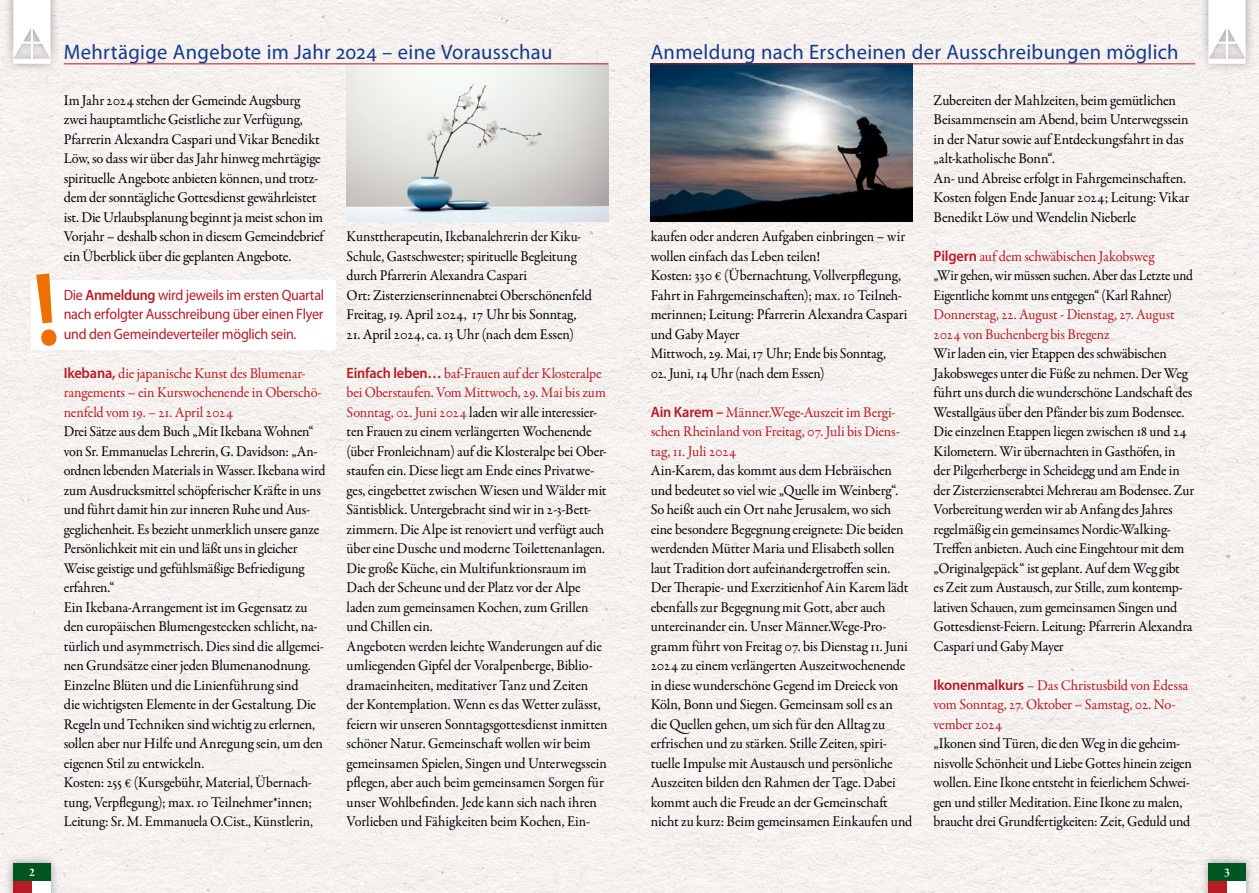
<style>
.page{position:relative;width:1259px;height:893px;background:#fff}
.page>*{position:absolute;margin:0;border:0;box-sizing:border-box;transform-origin:0 0}
.t1{font:21px "Myriad Pro";letter-spacing:.015em;color:#143a87}
.t2{font:15px/19.5px "Garamond Premr Pro";letter-spacing:-.015em;color:#000;scale:.95 1}
.t3{font:15px/19.5px "Garamond Premr Pro";letter-spacing:-.015em;color:#000;scale:.96 1}
.t4{font:15px/19.5px "Garamond Premr Pro";letter-spacing:-.015em;color:#000;scale:.94 1}
.t5{font:15px/19.5px "Garamond Premr Pro";letter-spacing:-.015em;color:#b71b25;scale:.96 1}
.t6{font:15px/19.5px "Garamond Premr Pro";letter-spacing:-.015em;color:#000;scale:.91 1}
.t7{font:15px/19.5px "Myriad Pro";letter-spacing:-.02em;color:#b71b25;text-align:justify;scale:.94 1}
.t8{font:15px/19.5px "Garamond Premr Pro";letter-spacing:-.015em;color:#b71b25;scale:.95 1}
.t9{font:700 12px "Garamond Premr Pro";color:#fff;scale:.96 1}
.s1{font-weight:600}
.s2{font-family:"Myriad Pro";font-weight:600}
.s3{font-family:"Myriad Pro";font-weight:600;color:#b71b25}
.s4{color:#b71b25}
</style>
<div class="page">
<img style="left:0;top:0;width:1259px;height:893px">
<div style="left:32px;top:280px;width:304px;height:69px;background:#fff"></div>
<img style="left:347px;top:65px;width:261px;height:157px">
<img style="left:651px;top:65px;width:261px;height:157px">
<hr style="left:64px;top:64px;width:544px;height:1px;background:#b71b25">
<hr style="left:651px;top:64px;width:544px;height:1px;background:#b71b25">
<svg style="left:36px;top:273px;width:21px;height:73px"></svg>
<div style="left:1198px;top:0;width:57px;height:73px;background:#000;opacity:.35"></div>
<svg style="left:1208px;top:0;width:37px;height:64px"></svg>
<div style="left:1198px;top:854px;width:57px;height:39px;background:#000;opacity:.35"></div>
<div style="left:1208px;top:863px;width:37px;height:30px;background:#b71b25"></div>
<div style="left:1227px;top:879px;width:18px;height:14px;background:#fff"></div>
<div style="left:1208px;top:863px;width:37px;height:17px;background:#005520"></div>
<div style="left:4px;top:0;width:56px;height:73px;background:#000;opacity:.35"></div>
<svg style="left:13px;top:0;width:38px;height:64px"></svg>
<div style="left:4px;top:854px;width:56px;height:39px;background:#000;opacity:.35"></div>
<div style="left:13px;top:863px;width:38px;height:30px;background:#b71b25"></div>
<div style="left:32px;top:879px;width:19px;height:14px;background:#fff"></div>
<div style="left:13px;top:863px;width:38px;height:17px;background:#005520"></div>
<h1 class="t1" style="left:64px;top:39px;width:490px">Mehrtägige Angebote im Jahr 2024 – eine Vorausschau</h1>
<h1 class="t1" style="left:651px;top:39px;width:529px">Anmeldung nach Erscheinen der Ausschreibungen möglich</h1>
<p class="t3" style="left:64px;top:90px;width:272px">Im Jahr 2024 stehen der Gemeinde Augsburg zwei hauptamtliche Geistliche zur Verfügung, Pfarrerin Alexandra Caspari und Vikar Benedikt Löw, so dass wir über das Jahr hinweg mehrtägige spirituelle Angebote anbieten können, und trotz&shy;dem der sonntägliche Gottesdienst gewährleistet ist. Die Urlaubsplanung beginnt ja meist schon im Vorjahr – deshalb schon in diesem Gemeindebrief ein Überblick über die geplanten Angebote.</p>
<p class="t7" style="left:64px;top:285px;width:279px">Die <span class="s1">Anmeldung</span> wird jeweils im ersten Quartal nach erfolgter Ausschreibung über einen Flyer und den Gemeindeverteiler möglich sein.</p>
<p class="t5" style="left:64px;top:363px;width:270px"><span class="s2">Ikebana,</span> die japanische Kunst des Blumenar&shy;rangements – ein Kurswochenende in Oberschö&shy;nenfeld vom 19. – 21. April 2024</p>
<p class="t4" style="left:64px;top:422px;width:280px">Drei Sätze aus dem Buch „Mit Ikebana Wohnen“ von Sr. Emmanuelas Lehrerin, G. Davidson: „An&shy;ordnen lebenden Materials in Wasser. Ikebana wird zum Ausdrucksmittel schöpferischer Kräfte in uns und führt damit hin zur inneren Ruhe und Aus&shy;geglichenheit. Es bezieht unmerklich unsere ganze Persönlichkeit mit ein und läßt uns in gleicher Weise geistige und gefühlsmäßige Befriedigung erfahren.“<br>Ein Ikebana-Arrangement ist im Gegensatz zu den europäischen Blumengestecken schlicht, na&shy;türlich und asymmetrisch. Dies sind die allgemei&shy;nen Grundsätze einer jeden Blumenanodnung.<br>Einzelne Blüten und die Linienführung sind<br>die wichtigsten Elemente in der Gestaltung. Die Regeln und Techniken sind wichtig zu erlernen, sollen aber nur Hilfe und Anregung sein, um den eigenen Stil zu entwickeln.<br>Kosten: 255 € (Kursgebühr, Material, Übernach&shy;tung, Verpflegung); max. 10 Teilnehmer*innen; Leitung: Sr. M. Emmanuela O.Cist., Künstlerin,</p>
<p class="t4" style="left:347px;top:227px;width:262px">Kunsttherapeutin, Ikebanalehrerin der Kiku-Schule, Gastschwester; spirituelle Begleitung durch Pfarrerin Alexandra Caspari<br>Ort: Zisterzienserinnenabtei Oberschönenfeld Freitag, 19. April 2024, 17 Uhr bis Sonntag,</p>
<p class="t3" style="left:347px;top:324px;width:238px">21. April 2024, ca. 13 Uhr (nach dem Essen)</p>
<p class="t2" style="left:347px;top:363px;width:276px"><span class="s3">Einfach leben…</span> <span class="s4">baf-Frauen auf der Klosteralpe bei Oberstaufen. Vom Mittwoch, 29. Mai bis zum Sonntag, 02. Juni 2024</span> laden wir alle interessier&shy;ten Frauen zu einem verlängerten Wochenende (über Fronleichnam) auf die Klosteralpe bei Ober&shy;staufen ein. Diese liegt am Ende eines Privatwe&shy;ges, eingebettet zwischen Wiesen und Wälder mit Säntisblick. Untergebracht sind wir in 2-3-Bett&shy;zimmern. Die Alpe ist renoviert und verfügt auch über eine Dusche und moderne Toilettenanlagen.<br>Die große Küche, ein Multifunktionsraum im Dach der Scheune und der Platz vor der Alpe laden zum gemeinsamen Kochen, zum Grillen und Chillen ein.<br>Angeboten werden leichte Wanderungen auf die umliegenden Gipfel der Voralpenberge, Biblio&shy;dramaeinheiten, meditativer Tanz und Zeiten der Kontemplation. Wenn es das Wetter zulässt, feiern wir unseren Sonntagsgottesdienst inmitten schöner Natur. Gemeinschaft wollen wir beim gemeinsamen Spielen, Singen und Unterwegssein pflegen, aber auch beim gemeinsamen Sorgen für unser Wohlbefinden. Jede kann sich nach ihren Vorlieben und Fähigkeiten beim Kochen, Ein-</p>
<p class="t2" style="left:651px;top:227px;width:272px">kaufen oder anderen Aufgaben einbringen – wir wollen einfach das Leben teilen!<br>Kosten: 330 € (Übernachtung, Vollverpflegung, Fahrt in Fahrgemeinschaften); max. 10 Teilneh&shy;merinnen; Leitung: Pfarrerin Alexandra Caspari und Gaby Mayer<br>Mittwoch, 29. Mai, 17 Uhr; Ende bis Sonntag,</p>
<p class="t4" style="left:651px;top:363px;width:187px">02. Juni, 14 Uhr (nach dem Essen)</p>
<p class="t5" style="left:651px;top:402px;width:261px"><span class="s2">Ain Karem –</span> Männer.Wege-Auszeit im Bergi&shy;schen Rheinland von Freitag, 07. Juli bis Diens&shy;tag, 11. Juli 2024</p>
<p class="t3" style="left:651px;top:461px;width:274px">Ain-Karem, das kommt aus dem Hebräischen und bedeutet so viel wie „Quelle im Weinberg“.<br>So heißt auch ein Ort nahe Jerusalem, wo sich eine besondere Begegnung ereignete: Die beiden werdenden Mütter Maria und Elisabeth sollen laut Tradition dort aufeinandergetroffen sein.<br>Der Therapie- und Exerzitienhof Ain Karem lädt ebenfalls zur Begegnung mit Gott, aber auch untereinander ein. Unser Männer.Wege-Pro&shy;gramm führt von Freitag 07. bis Dienstag 11. Juni 2024 zu einem verlängerten Auszeitwochenende in diese wunderschöne Gegend im Dreieck von Köln, Bonn und Siegen. Gemeinsam soll es an die Quellen gehen, um sich für den Alltag zu erfrischen und zu stärken. Stille Zeiten, spiri&shy;tuelle Impulse mit Austausch und persönliche Auszeiten bilden den Rahmen der Tage. Dabei kommt auch die Freude an der Gemeinschaft nicht zu kurz: Beim gemeinsamen Einkaufen und</p>
<p class="t3" style="left:933px;top:90px;width:268px">Zubereiten der Mahlzeiten, beim gemütlichen Beisammensein am Abend, beim Unterwegssein in der Natur sowie auf Entdeckungsfahrt in das „alt-katholische Bonn“.<br>An- und Abreise erfolgt in Fahrgemeinschaften.<br>Kosten folgen Ende Januar 2024; Leitung: Vikar Benedikt Löw und Wendelin Nieberle</p>
<p class="t6" style="left:933px;top:246px;width:286px"><span class="s3">Pilgern</span> <span class="s4">auf dem schwäbischen Jakobsweg<br></span>„Wir gehen, wir müssen suchen. Aber das Letzte und<br>Eigentliche kommt uns entgegen“ (Karl Rahner)</p>
<p class="t8" style="left:933px;top:305px;width:255px">Donnerstag, 22. August - Dienstag, 27. August<br>2024 von Buchenberg bis Bregenz</p>
<p class="t2" style="left:933px;top:344px;width:276px">Wir laden ein, vier Etappen des schwäbischen Jakobsweges unter die Füße zu nehmen. Der Weg führt uns durch die wunderschöne Landschaft des Westallgäus über den Pfänder bis zum Bodensee.<br>Die einzelnen Etappen liegen zwischen 18 und 24<br>Kilometern. Wir übernachten in Gasthöfen, in der Pilgerherberge in Scheidegg und am Ende in der Zisterzienserabtei Mehrerau am Bodensee. Zur Vorbereitung werden wir ab Anfang des Jahres regelmäßig ein gemeinsames Nordic-Walking-Treffen anbieten. Auch eine Eingehtour mit dem „Originalgepäck“ ist geplant. Auf dem Weg gibt<br>es Zeit zum Austausch, zur Stille, zum kontemp&shy;lativen Schauen, zum gemeinsamen Singen und Gottesdienst-Feiern. Leitung: Pfarrerin Alexandra Caspari und Gaby Mayer</p>
<p class="t5" style="left:933px;top:675px;width:267px"><span class="s2">Ikonenmalkurs</span> – Das Christusbild von Edessa vom Sonntag, 27. Oktober – Samstag, 02. No&shy;vember 2024</p>
<p class="t2" style="left:933px;top:734px;width:273px">„Ikonen sind Türen, die den Weg in die geheim&shy;nisvolle Schönheit und Liebe Gottes hinein zeigen wollen. Eine Ikone entsteht in feierlichem Schwei&shy;gen und stiller Meditation. Eine Ikone zu malen, braucht drei Grundfertigkeiten: Zeit, Geduld und</p>
<p class="t9" style="left:29px;top:865px;width:8px">2</p>
<p class="t9" style="left:1224px;top:865px;width:8px">3</p>
</div>
